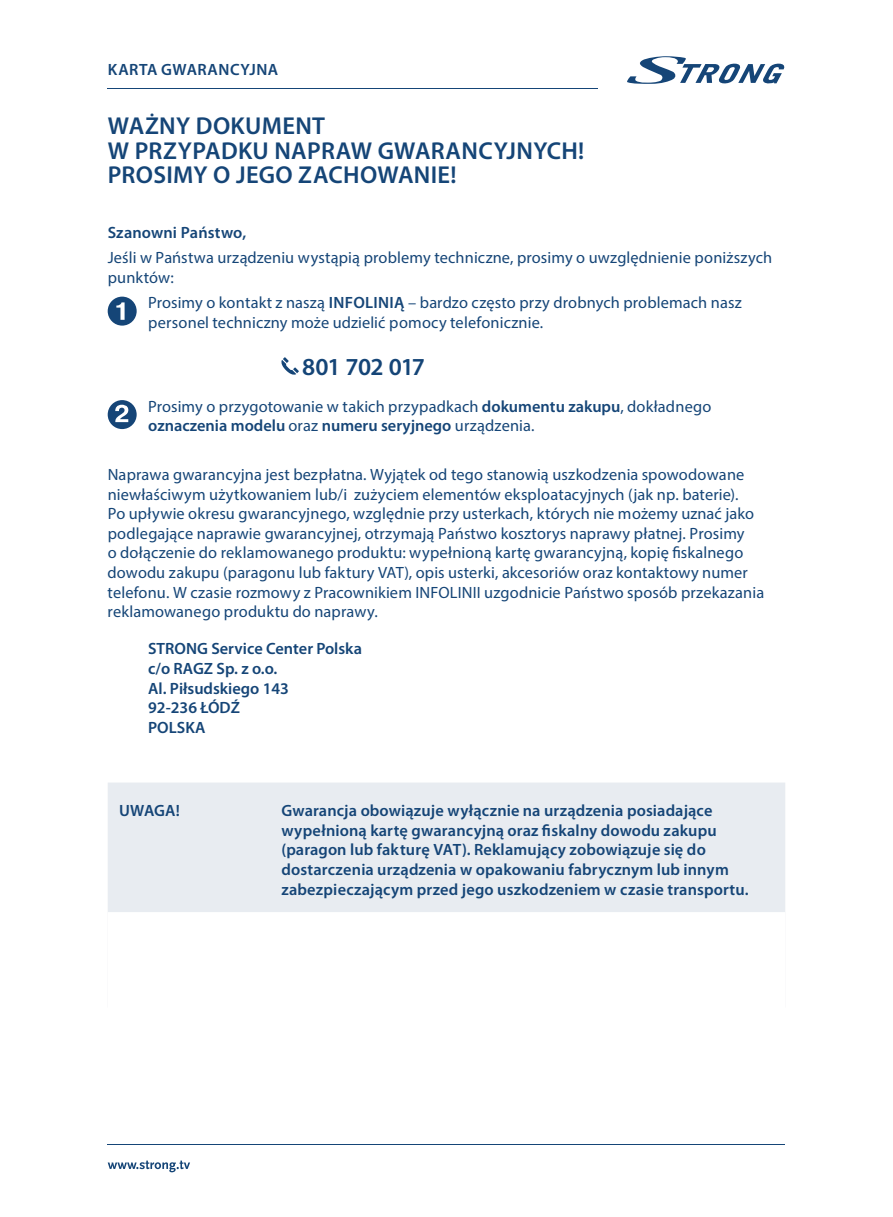
<style>
.page{position:relative;width:893px;height:1217px;background:#fff}
.page>*{position:absolute;margin:0;border:0;box-sizing:border-box;transform-origin:0 0}
.t1{font:600 24.6px/24.6px "Myriad Pro";letter-spacing:.01em;color:#154577}
.t2{font:16.2px/19.5px "Myriad Pro";letter-spacing:.005em;color:#154577}
.t3{font:600 16.2px/19.5px "Myriad Pro";letter-spacing:.005em;color:#154577}
.t4{font:600 16.2px "Myriad Pro";letter-spacing:.025em;color:#154577}
.s1{font-weight:600}
</style>
<div class="page">
<div style="left:108px;top:782px;width:677px;height:225px;background:#e8ecf1"></div>
<div style="left:108px;top:911px;width:677px;height:184px;background:#fff"></div>
<div style="left:108px;top:296px;width:29px;height:29px;background:#154577;border-radius:50%"></div>
<svg style="left:116px;top:302px;width:9px;height:18px"></svg>
<svg style="left:281px;top:357px;width:18px;height:18px"></svg>
<div style="left:108px;top:400px;width:29px;height:29px;background:#154577;border-radius:50%"></div>
<svg style="left:115px;top:404px;width:13px;height:18px"></svg>
<hr style="left:108px;top:1144px;width:677px;height:1px;background:#154577">
<svg style="left:108px;top:1160px;width:82px;height:11px"></svg>
<svg style="left:627px;top:56px;width:158px;height:28px"></svg>
<hr style="left:108px;top:88px;width:490px;height:1px;background:#154577">
<p class="t4" style="left:108px;top:62px;width:172px">KARTA GWARANCYJNA</p>
<h1 class="t1" style="left:108px;top:114px;width:478px">WAŻNY DOKUMENT<br>W PRZYPADKU NAPRAW GWARANCYJNYCH!<br>PROSIMY O JEGO ZACHOWANIE!</h1>
<p class="t3" style="left:108px;top:223px;width:140px">Szanowni Państwo,</p>
<p class="t2" style="left:108px;top:249px;width:666px">Jeśli w Państwa urządzeniu wystąpią problemy techniczne, prosimy o uwzględnienie poniższych punktów:</p>
<p class="t2" style="left:148px;top:294px;width:595px">Prosimy o kontakt z naszą <span class="s1">INFOLINIĄ</span> – bardzo często przy drobnych problemach nasz personel techniczny może udzielić pomocy telefonicznie.</p>
<h1 class="t1" style="left:302px;top:354px;width:124px">801 702 017</h1>
<p class="t2" style="left:148px;top:398px;width:565px">Prosimy o przygotowanie w takich przypadkach <span class="s1">dokumentu zakupu</span>, dokładnego <span class="s1">oznaczenia modelu</span> oraz <span class="s1">numeru seryjnego</span> urządzenia.</p>
<p class="t2" style="left:108px;top:466px;width:658px">Naprawa gwarancyjna jest bezpłatna. Wyjątek od tego stanowią uszkodzenia spowodowane niewłaściwym użytkowaniem lub/i zużyciem elementów eksploatacyjnych (jak np. baterie).<br>Po upływie okresu gwarancyjnego, względnie przy usterkach, których nie możemy uznać jako podlegające naprawie gwarancyjnej, otrzymają Państwo kosztorys naprawy płatnej. Prosimy<br>o dołączenie do reklamowanego produktu: wypełnioną kartę gwarancyjną, kopię fiskalnego dowodu zakupu (paragonu lub faktury VAT), opis usterki, akcesoriów oraz kontaktowy numer telefonu. W czasie rozmowy z Pracownikiem INFOLINII uzgodnicie Państwo sposób przekazania reklamowanego produktu do naprawy.</p>
<p class="t3" style="left:148px;top:639px;width:215px">STRONG Service Center Polska c/o RAGZ Sp. z o.o.<br>Al. Piłsudskiego 143<br>92-236 ŁÓDŹ<br>POLSKA</p>
<p class="t3" style="left:119px;top:801px;width:62px">UWAGA!</p>
<p class="t3" style="left:281px;top:801px;width:469px">Gwarancja obowiązuje wyłącznie na urządzenia posiadające wypełnioną kartę gwarancyjną oraz fiskalny dowodu zakupu (paragon lub fakturę VAT). Reklamujący zobowiązuje się do dostarczenia urządzenia w opakowaniu fabrycznym lub innym zabezpieczającym przed jego uszkodzeniem w czasie transportu.</p>
</div>
